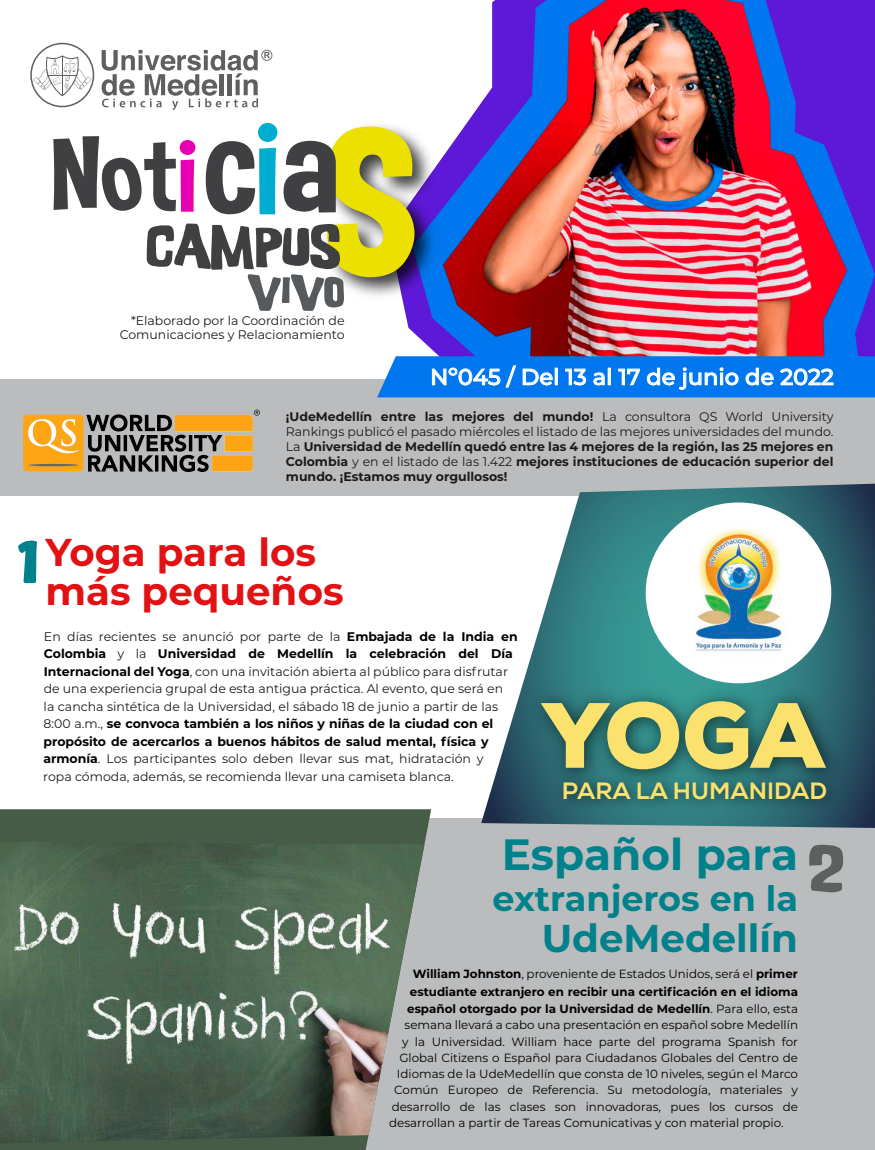
<style>
.page{position:relative;width:875px;height:1150px;background:#fff}
.page>*{position:absolute;margin:0;border:0;box-sizing:border-box;transform-origin:0 0}
.t1{font:900 92.38px "Nexa";color:#fbe26f}
.t2{font:56.25px "Good Girl";color:#00818b}
.t3{font:56.25px "Good Girl";color:#5e6060}
.t4{font:700 43.75px "Montserrat";color:#00818b}
.t5{font:700 38.75px/38.8px "Montserrat";color:#e11114}
.t6{font:700 38.75px "Montserrat";color:#00818b}
.t7{font:700 35px "Montserrat";color:#00818b}
.t8{font:800 23.5px "Nexa";color:#fbe26f}
.t9{font:500 22.5px "Montserrat";color:#fff}
.t10{font:12.5px/17.5px "Montserrat";color:#1e1919;text-align:right}
.t11{font:700 12.5px/15px "Montserrat";color:#1e1919;text-align:justify}
.t12{font:11.88px "Montserrat";color:#000}
.t13{font:700 11.88px/17.5px "Montserrat";color:#000;text-align:center}
.s1{font-weight:400}
.s2{font-weight:700;color:#000}
</style>
<div class="page">
<div style="left:0;top:818px;width:875px;height:332px;background:#babcbd"></div>
<img style="left:420px;top:0;width:450px;height:356px">
<div style="left:0;top:380px;width:875px;height:116px;background:#babcbd"></div>
<img style="left:414px;top:116px;width:28px;height:189px">
<svg style="left:53px;top:123px;width:361px;height:188px"></svg>
<svg style="left:30px;top:43px;width:64px;height:64px"></svg>
<svg style="left:102px;top:50px;width:170px;height:60px"></svg>
<svg style="left:377px;top:356px;width:498px;height:41px;background:#1c85ef"></svg>
<svg style="left:23px;top:410px;width:237px;height:62px"></svg>
<svg style="left:481px;top:484px;width:394px;height:344px"></svg>
<img style="left:549px;top:821px;width:296px;height:3px">
<img style="left:520px;top:669px;width:331px;height:152px">
<div style="left:646px;top:503px;width:185px;height:180px;background:#fff;border-radius:50%"></div>
<img style="left:670px;top:524px;width:134px;height:138px">
<svg style="left:0;top:809px;width:431px;height:341px;background:#556855"></svg>
<img style="left:0;top:842px;width:425px;height:301px">
<p class="t10" style="left:120px;top:313px;width:226px;line-height:13.8px">*Elaborado por la Coordinación de<br>Comunicaciones y Relacionamiento</p>
<h3 class="t9" style="left:430px;top:361px;width:405px">Nº045 / Del 13 al 17 de junio de 2022</h3>
<p class="t11" style="left:286px;top:408px;width:549px">¡UdeMedellín entre las mejores del mundo! <span class="s1">La consultora QS World University Rankings publicó el pasado miércoles el listado de las mejores universidades del mundo.<br>La</span> Universidad de Medellín quedó entre las 4 mejores de la región, las 25 mejores en Colombia <span class="s1">y en el listado de las 1.422</span> mejores instituciones de educación superior del mundo. ¡Estamos muy orgullosos!</p>
<h3 class="t5" style="left:46px;top:531px;width:300px">Yoga para los más pequeños</h3>
<h2 class="t2" style="left:18px;top:537px;width:21px">1</h2>
<p class="t10" style="left:43px;top:627px;width:476px;text-align:left">En días recientes se anunció por parte de la <span class="s2">Embajada de la India en Colombia</span> y la <span class="s2">Universidad de Medellín la celebración del Día Internacional del Yoga</span>, con una invitación abierta al público para disfrutar de una experiencia grupal de esta antigua práctica. Al evento, que será en<br>la cancha sintética de la Universidad, el sábado 18 de junio a partir de las 8:00 a.m., <span class="s2">se convoca también a los niños y niñas de la ciudad con el propósito de acercarlos a buenos hábitos de salud mental, física y armonía</span>. Los participantes solo deben llevar sus mat, hidratación y<br>ropa cómoda, además, se recomienda llevar una camiseta blanca.</p>
<h1 class="t1" style="left:542px;top:676px;width:284px">YOGA</h1>
<h3 class="t8" style="left:562px;top:776px;width:267px">PARA LA HUMANIDAD</h3>
<h3 class="t4" style="left:502px;top:823px;width:298px">Español para</h3>
<h3 class="t7" style="left:492px;top:873px;width:307px">extranjeros en la</h3>
<h3 class="t6" style="left:542px;top:911px;width:258px">UdeMedellín</h3>
<p class="t13" style="left:407px;top:965px;width:392px">William Johnston<span class="s1">, proveniente de Estados Unidos, será el</span> primer estudiante extranjero en recibir una certificación en el idioma español otorgado por la Universidad de Medellín<span class="s1">. Para ello, esta</span></p>
<p class="t12" style="left:405px;top:1017px;width:395px">semana llevará a cabo una presentación en español sobre Medellín</p>
<p class="t12" style="left:402px;top:1033px;width:398px">y la Universidad. William hace parte del programa Spanish for</p>
<p class="t12" style="left:399px;top:1050px;width:400px">Global Citizens o Español para Ciudadanos Globales del Centro de</p>
<p class="t12" style="left:397px;top:1066px;width:403px">Idiomas de la UdeMedellín que consta de 10 niveles, según el Marco</p>
<p class="t12" style="left:394px;top:1082px;width:405px">Común Europeo de Referencia. Su metodología, materiales y</p>
<p class="t12" style="left:392px;top:1098px;width:408px">desarrollo de las clases son innovadoras, pues los cursos de</p>
<p class="t12" style="left:389px;top:1115px;width:396px">desarrollan a partir de Tareas Comunicativas y con material propio.</p>
<h2 class="t3" style="left:808px;top:842px;width:37px">2</h2>
</div>
